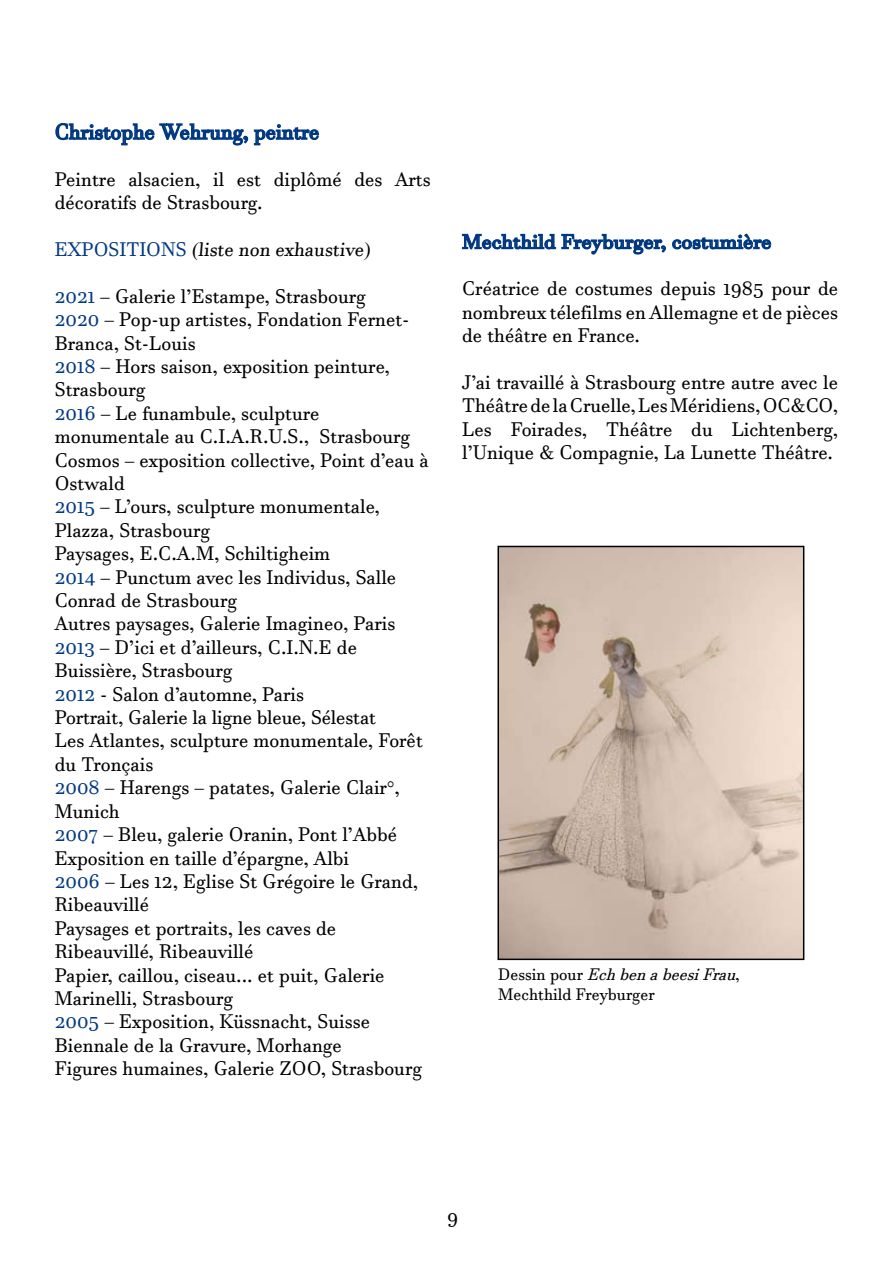
<style>
.page{position:relative;width:893px;height:1263px;background:#fff}
.page>*{position:absolute;margin:0;border:0;box-sizing:border-box;transform-origin:0 0}
.t1{font:21px "Javanese Text";color:#003882}
.t2{font:19.5px/23.4px "Javanese Text";color:#000}
.t3{font:19.5px "Javanese Text";color:#003882;scale:1.08 1}
.t4{font:16.5px/19.8px "Javanese Text";color:#000}
.s1{color:#003882}
.s2{font-family:"Times New Roman"}
.s3{font-style:italic}
</style>
<div class="page">
<svg style="left:55px;top:123px;width:264px;height:23px"></svg>
<svg style="left:461px;top:233px;width:311px;height:22px"></svg>
<img style="left:500px;top:549px;width:301px;height:408px">
<div style="left:497px;top:546px;width:307px;height:414px;border:2px solid #000"></div>
<p class="t1" style="left:55px;top:119px;width:266px">Christophe Wehrung, peintre</p>
<p class="t2" style="left:55px;top:167px;width:378px">Peintre alsacien, il est diplômé des Arts décoratifs de Strasbourg.</p>
<p class="t2" style="left:55px;top:238px;width:319px"><span class="s1">EXP O S I T I O N S</span> <span class="s2">(</span>liste non exhaustive<span class="s2">)</span></p>
<p class="t2" style="left:55px;top:284px;width:376px"><span class="s1">2021</span> – Galerie l’Estampe, Strasbourg<br><span class="s1">2020</span> – Pop-up artistes, Fondation Fernet-<br>Branca, St-Louis<br><span class="s1">2018</span> – Hors saison, exposition peinture,<br>Strasbourg<br><span class="s1">2016</span> – Le funambule, sculpture monumentale au C.I.A.R.U.S., Strasbourg<br>Cosmos – exposition collective, Point d’eau à<br>Ostwald<br><span class="s1">2015</span> – L’ours, sculpture monumentale,<br>Plazza, Strasbourg<br>Paysages, E.C.A.M, Schiltigheim<br><span class="s1">2014</span> – Punctum avec les Individus, Salle<br>Conrad de Strasbourg<br>Autres paysages, Galerie Imagineo, Paris<br><span class="s1">2013</span> – D’ici et d’ailleurs, C.I.N.E de<br>Buissière, Strasbourg<br><span class="s1">2012</span> - Salon d’automne, Paris<br>Portrait, Galerie la ligne bleue, Sélestat<br>Les Atlantes, sculpture monumentale, Forêt du Tronçais<br><span class="s1">2008</span> – Harengs – patates, Galerie Clair°,<br>Munich<br><span class="s1">2007</span> – Bleu, galerie Oranin, Pont l’Abbé<br>Exposition en taille d’épargne, Albi<br><span class="s1">2006</span> – Les 12, Eglise St Grégoire le Grand,<br>Ribeauvillé<br>Paysages et portraits, les caves de<br>Ribeauvillé, Ribeauvillé<br>Papier, caillou, ciseau... et puit, Galerie<br>Marinelli, Strasbourg<br><span class="s1">2005</span> – Exposition, Küssnacht, Suisse<br>Biennale de la Gravure, Morhange<br>Figures humaines, Galerie ZOO, Strasbourg</p>
<p class="t3" style="left:462px;top:230px;width:288px">Mechthild Freyburger, costumière</p>
<p class="t2" style="left:462px;top:277px;width:378px;text-align:justify">Créatrice de costumes depuis 1985 pour de nombreux télefilms en Allemagne et de pièces de théâtre en France.</p>
<p class="t2" style="left:462px;top:370px;width:378px;text-align:justify">J’ai travaillé à Strasbourg entre autre avec le Théâtre de la Cruelle, Les Méridiens, OC&amp;CO, Les Foirades, Théâtre du Lichtenberg, l’Unique &amp; Compagnie, La Lunette Théâtre.</p>
<p class="t4" style="left:498px;top:965px;width:248px">D e s s i n p o u r <span class="s3">EchbenabeesiFrau</span>,<br>Mechthild Freyburger</p>
<p class="t2" style="left:447px;top:1205px;width:13px">9</p>
</div>
